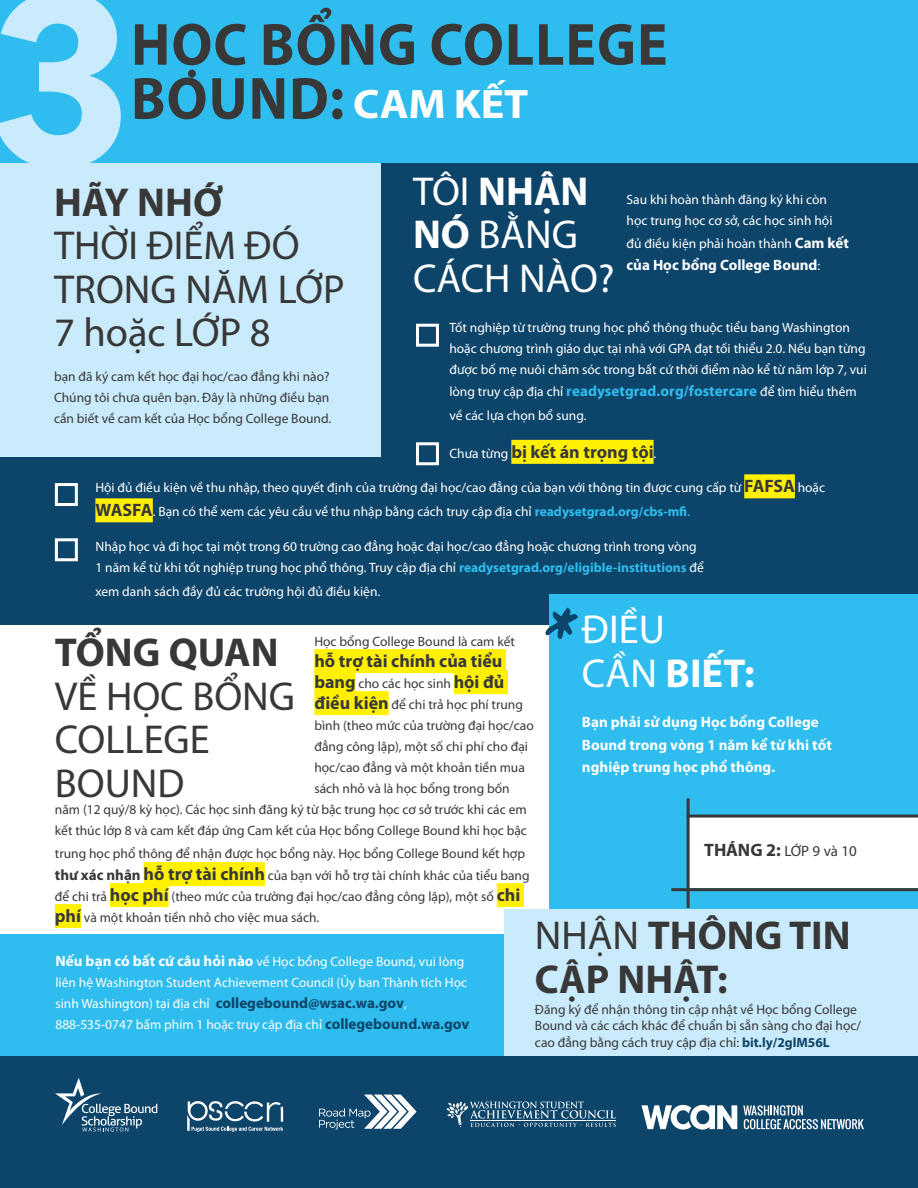
<style>
.page{position:relative;width:918px;height:1188px;background:#fff}
.page>*{position:absolute;margin:0;border:0;box-sizing:border-box;transform-origin:0 0}
.t1{font:700 238.5px "Avenir Next";color:#caebfb;scale:.95 1}
.t2{font:700 75px "Daniel";color:#0d4469}
.t3{font:700 60px/54px "Myriad Pro";letter-spacing:.02em;color:#383839;scale:.95 1}
.t4{font:700 41.4px "Myriad Pro";letter-spacing:-.005em;color:#fff;scale:1.07 1}
.t5{font:40.5px/43.5px "Myriad Pro";color:#383839}
.t6{font:700 40.5px/43.5px "Myriad Pro";color:#383839}
.t7{font:40.5px/43.5px "Myriad Pro";color:#fff}
.t8{font:700 18px "Myriad Pro";letter-spacing:-.005em;color:#383839}
.t9{font:700 15px/22.5px "Myriad Pro";letter-spacing:.005em;color:#fff}
.t10{font:15px "Myriad Pro";color:#383839}
.t11{font:13.5px/21px "Myriad Pro";color:#fff}
.t12{font:13.5px/21px "Myriad Pro";color:#383839}
.s1{font-weight:700}
.s2{font-weight:700;font-size:15px;color:#2ebdee}
.s3{font-weight:400;font-size:13.5px;color:#fff}
.s4{font-weight:700;font-size:18px;color:#383839}
.s5{font-weight:700;color:#2ebdee}
.s6{font-size:15px;color:#2ebdee}
.s7{font-weight:700;font-size:15px}
.s8{font-weight:400;font-size:13.5px}
.s9{font-weight:700;font-size:18px}
.s10{font-weight:400}
.s11{font-weight:700;color:#0d4469}
.s12{font-weight:700;font-size:15px;color:#0d4469}
</style>
<div class="page">
<div style="left:0;top:935px;width:918px;height:220px;background:#2ebdee"></div>
<div style="left:0;top:160px;width:918px;height:465px;background:#0d4469"></div>
<div style="left:0;top:129px;width:380px;height:328px;background:#caebfb"></div>
<div style="left:549px;top:594px;width:369px;height:328px;background:#2ebdee"></div>
<div style="left:314px;top:649px;width:192px;height:24px;background:#fff101"></div>
<div style="left:314px;top:670px;width:42px;height:24px;background:#fff101"></div>
<div style="left:454px;top:670px;width:54px;height:24px;background:#fff101"></div>
<div style="left:314px;top:691px;width:75px;height:24px;background:#fff101"></div>
<div style="left:144px;top:862px;width:121px;height:24px;background:#fff101"></div>
<div style="left:110px;top:883px;width:59px;height:24px;background:#fff101"></div>
<div style="left:497px;top:883px;width:27px;height:24px;background:#fff101"></div>
<div style="left:55px;top:904px;width:26px;height:24px;background:#fff101"></div>
<div style="left:511px;top:440px;width:143px;height:24px;background:#fff101"></div>
<div style="left:744px;top:474px;width:51px;height:24px;background:#fff101"></div>
<div style="left:95px;top:498px;width:58px;height:24px;background:#fff101"></div>
<div style="left:416px;top:324px;width:23px;height:23px;border:3px solid #fff"></div>
<div style="left:416px;top:442px;width:23px;height:23px;border:3px solid #fff"></div>
<div style="left:55px;top:483px;width:23px;height:23px;border:3px solid #fff"></div>
<div style="left:55px;top:538px;width:23px;height:23px;border:3px solid #fff"></div>
<div style="left:0;top:0;width:918px;height:163px;background:#2ebdee"></div>
<div style="left:504px;top:909px;width:414px;height:169px;background:#caebfb"></div>
<div style="left:0;top:1057px;width:918px;height:131px;background:#0d4469"></div>
<svg style="left:319px;top:1095px;width:98px;height:35px"></svg>
<svg style="left:641px;top:1105px;width:96px;height:25px"></svg>
<svg style="left:743px;top:1105px;width:121px;height:24px"></svg>
<svg style="left:55px;top:1078px;width:102px;height:54px"></svg>
<svg style="left:446px;top:1101px;width:170px;height:26px"></svg>
<svg style="left:187px;top:1101px;width:96px;height:31px"></svg>
<div style="left:690px;top:815px;width:228px;height:73px;background:#fff"></div>
<hr style="left:687px;top:815px;width:231px;height:3px;background:#383839">
<hr style="left:687px;top:798px;width:3px;height:110px;background:#383839">
<hr style="left:671px;top:888px;width:247px;height:3px;background:#383839">
<h1 class="t1" style="left:-11px;top:-126px;width:156px">3</h1>
<h3 class="t3" style="left:131px;top:16px;width:566px">HỌC BỔNG COLLEGE<br>BOUND:</h3>
<h3 class="t4" style="left:353px;top:77px;width:165px">CAM KẾT</h3>
<h3 class="t7" style="left:413px;top:169px;width:203px">TÔI <span class="s1">NHẬN<br>NÓ</span> BẰNG<br>CÁCH NÀO?</h3>
<p class="t11" style="left:449px;top:317px;width:419px">Tốt nghiệp từ trường trung học phổ thông thuộc tiểu bang Washington hoặc chương trình giáo dục tại nhà với GPA đạt tối thiểu 2.0. Nếu bạn từng được bố mẹ nuôi chăm sóc trong bất cứ thời điểm nào kể từ năm lớp 7, vui</p>
<p class="t11" style="left:449px;top:380px;width:409px;line-height:24px">lòng truy cập địa chỉ <span class="s2">readysetgrad.org/fostercare</span> để tìm hiểu thêm về các lựa chọn bổ sung.</p>
<h3 class="t8" style="left:449px;top:440px;width:209px"><span class="s3">Chưa từng</span> bị kết án trọng tội<span class="s3">.</span></h3>
<p class="t11" style="left:95px;top:476px;width:731px;line-height:24px">Hội đủ điều kiện về thu nhập, theo quyết định của trường đại học/cao đẳng của bạn với thông tin được cung cấp từ <span class="s4">FAFSA</span> hoặc<br><span class="s4">WASFA</span>. Bạn có thể xem các yêu cầu về thu nhập bằng cách truy cập địa chỉ <span class="s5">readysetgrad.org/cbs-mfi</span><span class="s6">.</span></p>
<p class="t11" style="left:95px;top:536px;width:610px">Nhập học và đi học tại một trong 60 trường cao đẳng hoặc đại học/cao đẳng hoặc chương trình trong vòng<br>1 năm kể từ khi tốt nghiệp trung học phổ thông. Truy cập địa chỉ <span class="s5">readysetgrad.org/eligible-institutions</span> để</p>
<p class="t11" style="left:95px;top:581px;width:286px">xem danh sách đầy đủ các trường hội đủ điều kiện.</p>
<h3 class="t6" style="left:54px;top:179px;width:170px">HÃY NHỚ</h3>
<h3 class="t5" style="left:54px;top:223px;width:292px">THỜI ĐIỂM ĐÓ<br>TRONG NĂM LỚP<br>7 hoặc LỚP 8</h3>
<p class="t12" style="left:54px;top:366px;width:279px">bạn đã ký cam kết học đại học/cao đẳng khi nào?<br>Chúng tôi chưa quên bạn. Đây là những điều bạn cần biết về cam kết của Học bổng College Bound.</p>
<p class="t11" style="left:627px;top:189px;width:207px">Sau khi hoàn thành đăng ký khi còn học trung học cơ sở, các học sinh hội</p>
<p class="t11" style="left:627px;top:232px;width:224px">đủ điều kiện phải hoàn thành <span class="s7">Cam kết</span></p>
<p class="t9" style="left:627px;top:253px;width:195px">của Học bổng College Bound<span class="s8">:</span></p>
<h3 class="t7" style="left:582px;top:607px;width:174px">ĐIỀU<br>CẦN <span class="s1">BIẾT:</span></h3>
<p class="t9" style="left:582px;top:710px;width:252px">Bạn phải sử dụng Học bổng College<br>Bound trong vòng 1 năm kể từ khi tốt nghiệp trung học phổ thông.</p>
<h2 class="t2" style="left:544px;top:602px;width:38px">*</h2>
<h3 class="t6" style="left:55px;top:630px;width:225px">TỔNG QUAN</h3>
<h3 class="t5" style="left:55px;top:674px;width:242px">VỀ HỌC BỔNG<br>COLLEGE<br>BOUND</h3>
<p class="t12" style="left:314px;top:631px;width:202px">Học bổng College Bound là cam kết</p>
<h3 class="t8" style="left:314px;top:649px;width:189px">hỗ trợ tài chính của tiểu</h3>
<p class="t12" style="left:314px;top:673px;width:191px"><span class="s9">bang</span> cho các học sinh <span class="s9">hội đủ</span></p>
<p class="t12" style="left:314px;top:694px;width:210px"><span class="s9">điều kiện</span> để chi trả học phí trung</p>
<p class="t12" style="left:314px;top:715px;width:221px">bình (theo mức của trường đại học/cao</p>
<p class="t12" style="left:314px;top:736px;width:215px">đẳng công lập), một số chi phí cho đại</p>
<p class="t12" style="left:314px;top:757px;width:212px">học/cao đẳng và một khoản tiền mua</p>
<p class="t12" style="left:314px;top:778px;width:197px">sách nhỏ và là học bổng trong bốn</p>
<p class="t12" style="left:55px;top:799px;width:473px">năm (12 quý/8 kỳ học). Các học sinh đăng ký từ bậc trung học cơ sở trước khi các em</p>
<p class="t12" style="left:55px;top:820px;width:474px">kết thúc lớp 8 và cam kết đáp ứng Cam kết của Học bổng College Bound khi học bậc</p>
<p class="t12" style="left:55px;top:842px;width:476px;line-height:22.5px">trung học phổ thông để nhận được học bổng này. Học bổng College Bound kết hợp <span class="s7">thư xác nhận</span> <span class="s9">hỗ trợ tài chính</span> của bạn với hỗ trợ tài chính khác của tiểu bang</p>
<p class="t12" style="left:55px;top:886px;width:467px">để chi trả <span class="s9">học phí</span> (theo mức của trường đại học/cao đẳng công lập), một số <span class="s9">chi phí</span> và một khoản tiền nhỏ cho việc mua sách.</p>
<p class="t10" style="left:704px;top:842px;width:154px"><span class="s9">THÁNG 2:</span> LỚP 9 và 10</p>
<h3 class="t6" style="left:535px;top:913px;width:318px"><span class="s10">NHẬN</span> THÔNG TIN<br>CẬP NHẬT:</h3>
<p class="t12" style="left:535px;top:1001px;width:328px;line-height:16.5px">Đăng ký để nhận thông tin cập nhật về Học bổng College<br>Bound và các cách khác để chuẩn bị sẵn sàng cho đại học/ cao đẳng bằng cách truy cập địa chỉ: <span class="s11">bit.ly/2glM56L</span></p>
<p class="t11" style="left:55px;top:951px;width:415px"><span class="s7">Nếu bạn có bất cứ câu hỏi nào</span> về Học bổng College Bound, vui lòng liên hệ Washington Student Achievement Council (Ủy ban Thành tích Học sinh Washington) tại địa chỉ <span class="s12">collegebound@wsac.wa.gov</span>, 888-535-0747 bấm phím 1 hoặc truy cập địa chỉ <span class="s12">collegebound.wa.gov</span></p>
</div>
